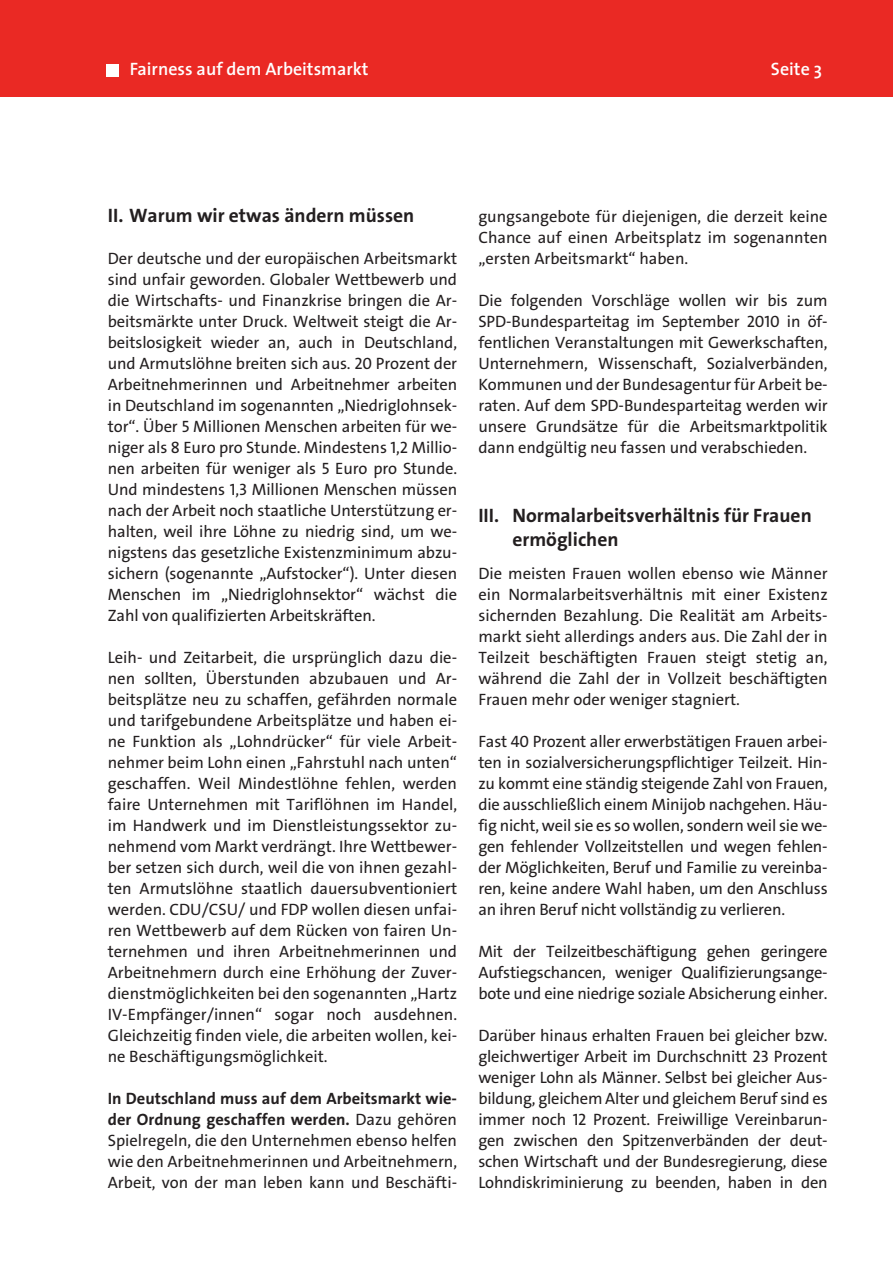
<style>
.page{position:relative;width:893px;height:1263px;background:#fff}
.page>*{position:absolute;margin:0;border:0;box-sizing:border-box;transform-origin:0 0}
.t1{font:19.5px/23.4px "The Sans LP7 Bld";color:#231f20}
.t2{font:600 18px "The Sans";color:#fff}
.t3{font:16.5px/21px "The Sans LP5 Plain";letter-spacing:-.005em;color:#231f20;text-align:justify}
.t4{font:16.5px/21px "The Sans LP7 Bld";color:#231f20}
.s1{font-family:"The Sans LP5 Plain"}
</style>
<div class="page">
<div style="left:0;top:0;width:893px;height:96px;background:#ea2924"></div>
<div style="left:106px;top:64px;width:13px;height:13px;background:#fff"></div>
<p class="t2" style="left:130px;top:62px;width:240px">Fairness auf dem Arbeitsmarkt</p>
<p class="t2" style="left:771px;top:62px;width:53px">Seite 3</p>
<p class="t1" style="left:108px;top:206px;width:308px">II. Warum wir etwas ändern müssen</p>
<p class="t3" style="left:108px;top:250px;width:351px">Der deutsche und der europäischen Arbeitsmarkt sind unfair geworden. Globaler Wettbewerb und die Wirtschafts- und Finanzkrise bringen die Ar&shy;beitsmärkte unter Druck. Weltweit steigt die Ar&shy;beitslosigkeit wieder an, auch in Deutschland, und Armutslöhne breiten sich aus. 20 Prozent der Arbeitnehmerinnen und Arbeitnehmer arbeiten in Deutschland im sogenannten „Niedriglohnsek&shy;tor“. Über 5 Millionen Menschen arbeiten für we&shy;niger als 8 Euro pro Stunde. Mindestens 1,2 Millio&shy;nen arbeiten für weniger als 5 Euro pro Stunde.<br>Und mindestens 1,3 Millionen Menschen müssen nach der Arbeit noch staatliche Unterstützung er&shy;halten, weil ihre Löhne zu niedrig sind, um we&shy;nigstens das gesetzliche Existenzminimum abzu&shy;sichern (sogenannte „Aufstocker“). Unter diesen Menschen im „Niedriglohnsektor“ wächst die Zahl von qualifizierten Arbeitskräften.</p>
<p class="t3" style="left:108px;top:649px;width:351px">Leih- und Zeitarbeit, die ursprünglich dazu die&shy;nen sollten, Überstunden abzubauen und Ar&shy;beitsplätze neu zu schaffen, gefährden normale und tarifgebundene Arbeitsplätze und haben ei&shy;ne Funktion als „Lohndrücker“ für viele Arbeit&shy;nehmer beim Lohn einen „Fahrstuhl nach unten“ geschaffen. Weil Mindestlöhne fehlen, werden faire Unternehmen mit Tariflöhnen im Handel, im Handwerk und im Dienstleistungssektor zu&shy;nehmend vom Markt verdrängt. Ihre Wettbewer&shy;ber setzen sich durch, weil die von ihnen gezahl&shy;ten Armutslöhne staatlich dauersubventioniert werden. CDU/CSU/ und FDP wollen diesen unfai&shy;ren Wettbewerb auf dem Rücken von fairen Un&shy;ternehmen und ihren Arbeitnehmerinnen und Arbeitnehmern durch eine Erhöhung der Zuver&shy;dienstmöglichkeiten bei den sogenannten „Hartz IV-Empfänger/innen“ sogar noch ausdehnen.<br>Gleichzeitig finden viele, die arbeiten wollen, kei&shy;ne Beschäftigungsmöglichkeit.</p>
<p class="t4" style="left:108px;top:1090px;width:351px">In Deutschland muss auf dem Arbeitsmarkt wie&shy;der Ordnung geschaffen werden. <span class="s1">Dazu gehören</span></p>
<p class="t3" style="left:108px;top:1132px;width:351px">Spielregeln, die den Unternehmen ebenso helfen wie den Arbeitnehmerinnen und Arbeitnehmern, Arbeit, von der man leben kann und Beschäfti-</p>
<p class="t3" style="left:478px;top:208px;width:351px">gungsangebote für diejenigen, die derzeit keine Chance auf einen Arbeitsplatz im sogenannten „ersten Arbeitsmarkt“ haben.</p>
<p class="t3" style="left:478px;top:292px;width:351px">Die folgenden Vorschläge wollen wir bis zum SPD-Bundesparteitag im September 2010 in öf&shy;fentlichen Veranstaltungen mit Gewerkschaften, Unternehmern, Wissenschaft, Sozialverbänden, Kommunen und der Bundesagentur für Arbeit be&shy;raten. Auf dem SPD-Bundesparteitag werden wir unsere Grundsätze für die Arbeitsmarktpolitik dann endgültig neu fassen und verabschieden.</p>
<p class="t1" style="left:512px;top:506px;width:301px;text-indent:-34px">III. Normalarbeitsverhältnis für Frauen ermöglichen</p>
<p class="t3" style="left:478px;top:565px;width:351px">Die meisten Frauen wollen ebenso wie Männer ein Normalarbeitsverhältnis mit einer Existenz sichernden Bezahlung. Die Realität am Arbeits&shy;markt sieht allerdings anders aus. Die Zahl der in Teilzeit beschäftigten Frauen steigt stetig an, während die Zahl der in Vollzeit beschäftigten Frauen mehr oder weniger stagniert.</p>
<p class="t3" style="left:478px;top:733px;width:351px">Fast 40 Prozent aller erwerbstätigen Frauen arbei&shy;ten in sozialversicherungspflichtiger Teilzeit. Hin&shy;zu kommt eine ständig steigende Zahl von Frauen, die ausschließlich einem Minijob nachgehen. Häu&shy;fig nicht, weil sie es so wollen, sondern weil sie we&shy;gen fehlender Vollzeitstellen und wegen fehlen&shy;der Möglichkeiten, Beruf und Familie zu vereinba&shy;ren, keine andere Wahl haben, um den Anschluss an ihren Beruf nicht vollständig zu verlieren.</p>
<p class="t3" style="left:478px;top:943px;width:351px">Mit der Teilzeitbeschäftigung gehen geringere Aufstiegschancen, weniger Qualifizierungsange&shy;bote und eine niedrige soziale Absicherung einher.</p>
<p class="t3" style="left:478px;top:1027px;width:351px">Darüber hinaus erhalten Frauen bei gleicher bzw. gleichwertiger Arbeit im Durchschnitt 23 Prozent weniger Lohn als Männer. Selbst bei gleicher Aus&shy;bildung, gleichem Alter und gleichem Beruf sind es immer noch 12 Prozent. Freiwillige Vereinbarun&shy;gen zwischen den Spitzenverbänden der deut&shy;schen Wirtschaft und der Bundesregierung, diese Lohndiskriminierung zu beenden, haben in den</p>
</div>
